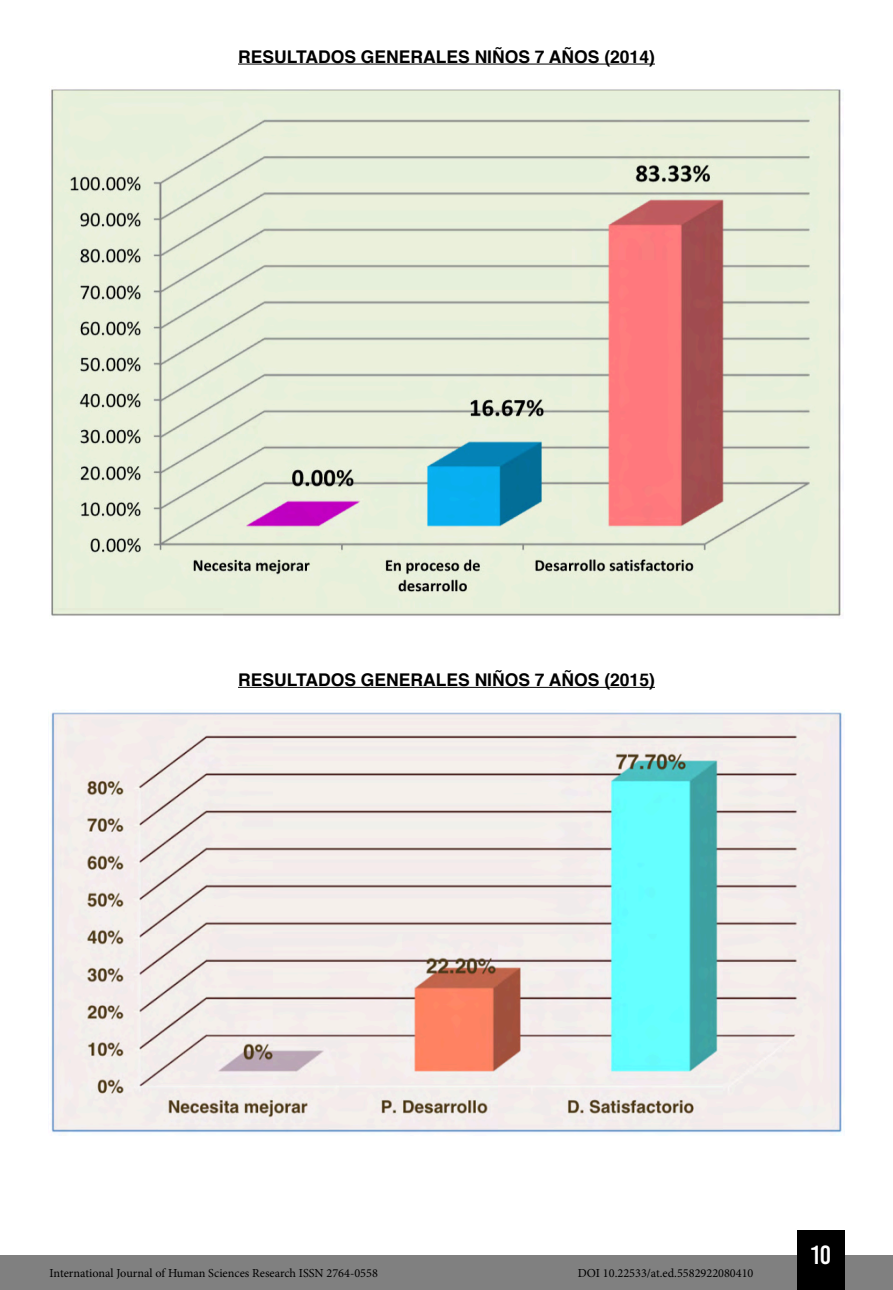
<style>
.page{position:relative;width:893px;height:1290px;background:#fff}
.page>*{position:absolute;margin:0;border:0;box-sizing:border-box;transform-origin:0 0}
.t1{font:26.25px "Bebas Kai";color:#fff}
.imagens_graf_tab{font:700 17.5px "Helvetica";color:#000}
.t2{font:12.25px "Minion Pro";color:#000}
</style>
<div class="page">
<div style="left:0;top:1255px;width:893px;height:35px;background:#808080"></div>
<div style="left:797px;top:1230px;width:48px;height:60px;background:#000"></div>
<hr style="left:238px;top:64px;width:417px;height:1px;background:#000">
<hr style="left:238px;top:687px;width:417px;height:1px;background:#000">
<img style="left:51px;top:89px;width:790px;height:527px">
<img style="left:51px;top:712px;width:791px;height:421px">
<p class="imagens_graf_tab" style="left:238px;top:42px;width:418px">RESULTADOS GENERALES NIÑOS 7 AÑOS (2014)</p>
<p class="imagens_graf_tab" style="left:238px;top:666px;width:418px">RESULTADOS GENERALES NIÑOS 7 AÑOS (2015)</p>
<p class="t2" style="left:50px;top:1265px;width:330px">International Journal of Human Sciences Research ISSN 2764-0558</p>
<p class="t2" style="left:578px;top:1265px;width:177px">DOI 10.22533/at.ed.5582922080410</p>
<h1 class="t1" style="left:811px;top:1241px;width:22px">10</h1>
</div>
